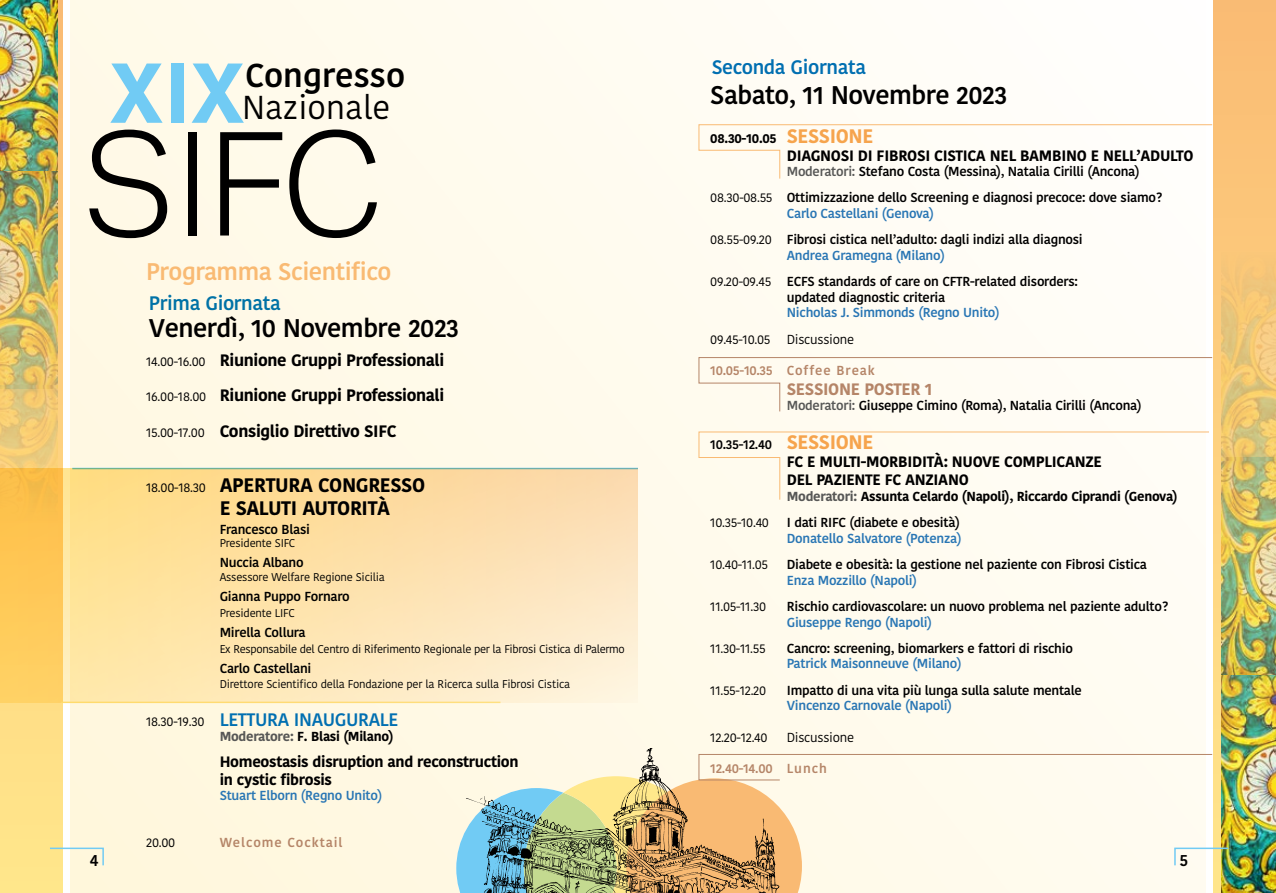
<style>
.page{position:relative;width:1276px;height:893px;background:#fff}
.page>*{position:absolute;margin:0;border:0;box-sizing:border-box;transform-origin:0 0}
.t1{font:700 84.6px "Kohinoor Telugu";color:#71cbf4}
.t2{font:33px "Kohinoor Telugu";color:#000}
.t3{font:600 33px "Kohinoor Telugu";color:#000}
.t4{font:600 25.5px "Kohinoor Telugu";letter-spacing:-.02em;color:#000}
.t5{font:600 24px "Kohinoor Telugu";letter-spacing:-.02em;color:#f9ba73}
.t6{font:700 19.5px/23.4px "Kohinoor Telugu";letter-spacing:-.02em;color:#000}
.t7{font:600 19.5px "Kohinoor Telugu";letter-spacing:-.02em;color:#006fb1}
.t8{font:600 19.5px "Kohinoor Telugu";letter-spacing:-.02em;color:#0072a6}
.t9{font:600 18px "Kohinoor Telugu";letter-spacing:-.02em;color:#006fb1}
.t10{font:700 16.5px/35.4px "Kohinoor Telugu";letter-spacing:-.02em;color:#000;text-align:justify}
.t11{font:700 16.5px "Kohinoor Telugu";letter-spacing:-.02em;color:#b58568}
.t12{font:600 16.5px "Kohinoor Telugu";color:#000}
.t13{font:700 15px/18px "Kohinoor Telugu";letter-spacing:-.02em;color:#000}
.t14{font:600 13.05px/26.1px "Kohinoor Telugu";letter-spacing:-.02em;color:#000}
.t15{font:600 13.05px "Kohinoor Telugu";letter-spacing:-.02em;color:#2976b4}
.t16{font:13.05px "Kohinoor Telugu";letter-spacing:-.02em;color:#000}
.t17{font:700 13.05px "Kohinoor Telugu";letter-spacing:-.02em;color:#000}
.t18{font:600 13.05px "Kohinoor Telugu";letter-spacing:.07em;color:#b58568}
.t19{font:600 13.05px "Kohinoor Telugu";letter-spacing:.025em;color:#b58568}
.t20{font:11.25px "Kohinoor Telugu";letter-spacing:-.02em;color:#000}
.s1{font-size:19.5px;color:#f6a44d}
.s2{color:#575756}
.s3{font-weight:400}
.s4{color:#2976b4}
.s5{font-weight:700;font-size:19.5px;color:#f6a44d}
.s6{font-weight:400;font-size:13.05px}
.s7{font-weight:400;font-size:13.05px;color:#000}
</style>
<div class="page">
<div style="left:71px;top:0;width:1135px;height:893px;background:linear-gradient(to right,#fff8e2,#fffdf8)"></div>
<div style="left:466px;top:748px;width:338px;height:6px;background:#fff9e7"></div>
<svg style="left:1213px;top:0;width:63px;height:754px;background:#f9c478"></svg>
<svg style="left:0;top:0;width:62px;height:893px;background:#fcdc85"></svg>
<img style="left:1222px;top:460px;width:54px;height:216px">
<img style="left:1222px;top:676px;width:54px;height:217px">
<img style="left:1222px;top:234px;width:54px;height:226px">
<img style="left:0;top:171px;width:57px;height:215px">
<img style="left:0;top:0;width:57px;height:171px">
<img style="left:0;top:386px;width:57px;height:83px">
<svg style="left:48px;top:847px;width:57px;height:20px"></svg>
<svg style="left:89px;top:130px;width:78px;height:108px;background:#b8b4a6"></svg>
<div style="left:188px;top:132px;width:8px;height:104px;background:#000"></div>
<svg style="left:220px;top:132px;width:62px;height:104px;background:#b9b6a9"></svg>
<svg style="left:289px;top:129px;width:88px;height:109px;background:#c6c2b6"></svg>
<hr style="left:72px;top:468px;width:566px;height:1px;background:#71cbf4">
<svg style="left:0;top:469px;width:638px;height:234px;background:#fde0a4"></svg>
<svg style="left:698px;top:124px;width:515px;height:55px"></svg>
<div style="left:698px;top:357px;width:515px;height:55px;background:#fffcf3"></div>
<svg style="left:445px;top:754px;width:784px;height:139px"></svg>
<div style="left:698px;top:431px;width:511px;height:69px;background:#fffcf2"></div>
<h1 class="t1" style="left:110px;top:44px;width:136px">XIX</h1>
<h3 class="t7" style="left:711px;top:56px;width:156px">Seconda Giornata</h3>
<h2 class="t3" style="left:245px;top:57px;width:162px">Congresso</h2>
<h3 class="t4" style="left:710px;top:80px;width:298px">Sabato, 11 Novembre 2023</h3>
<p class="t17" style="left:710px;top:131px;width:165px">08.30-10.05 <span class="s1">SESSIONE</span></p>
<p class="t13" style="left:787px;top:146px;width:408px">DIAGNOSI DI FIBROSI CISTICA NEL BAMBINO E NELL’ADULTO</p>
<p class="t14" style="left:710px;top:159px;width:454px;text-indent:76px"><span class="s2">Moderatori:</span> Stefano Costa (Messina), Natalia Cirilli (Ancona)<br><span class="s3">08.30-08.55</span> Ottimizzazione dello Screening e diagnosi precoce: dove siamo?</p>
<p class="t14" style="left:710px;top:201px;width:374px;text-indent:76px"><span class="s4">Carlo Castellani (Genova)<br></span><span class="s3">08.55-09.20</span> Fibrosi cistica nell’adulto: dagli indizi alla diagnosi</p>
<p class="t14" style="left:710px;top:242px;width:369px;text-indent:76px"><span class="s4">Andrea Gramegna (Milano)<br></span><span class="s3">09.20-09.45</span> ECFS standards of care on CFTR-related disorders:</p>
<p class="t14" style="left:787px;top:284px;width:160px">updated diagnostic criteria</p>
<p class="t15" style="left:787px;top:305px;width:214px">Nicholas J. Simmonds (Regno Unito)</p>
<p class="t16" style="left:710px;top:331px;width:62px">09.45-10.05</p>
<p class="t16" style="left:787px;top:331px;width:69px">Discussione</p>
<p class="t18" style="left:710px;top:363px;width:166px">10.05-10.35 Coffee Break</p>
<p class="t11" style="left:787px;top:379px;width:147px">SESSIONE POSTER 1</p>
<p class="t14" style="left:787px;top:393px;width:356px"><span class="s2">Moderatori:</span> Giuseppe Cimino (Roma), Natalia Cirilli (Ancona)</p>
<p class="t14" style="left:710px;top:432px;width:165px">10.35-12.40 <span class="s5">SESSIONE</span></p>
<p class="t13" style="left:787px;top:453px;width:316px">FC E MULTI-MORBIDITÀ: NUOVE COMPLICANZE<br>DEL PAZIENTE FC ANZIANO</p>
<p class="t17" style="left:787px;top:489px;width:392px"><span class="s2">Moderatori:</span> Assunta Celardo (Napoli), Riccardo Ciprandi (Genova)</p>
<p class="t16" style="left:710px;top:515px;width:60px">10.35-10.40</p>
<p class="t14" style="left:787px;top:510px;width:175px">I dati RIFC (diabete e obesità)</p>
<p class="t15" style="left:787px;top:531px;width:176px">Donatello Salvatore (Potenza)</p>
<p class="t16" style="left:710px;top:557px;width:59px">10.40-11.05</p>
<p class="t14" style="left:787px;top:552px;width:362px">Diabete e obesità: la gestione nel paziente con Fibrosi Cistica</p>
<p class="t15" style="left:787px;top:573px;width:132px">Enza Mozzillo (Napoli)</p>
<p class="t16" style="left:710px;top:599px;width:57px">11.05-11.30</p>
<p class="t14" style="left:787px;top:593px;width:383px">Rischio cardiovascolare: un nuovo problema nel paziente adulto?</p>
<p class="t15" style="left:787px;top:614px;width:147px">Giuseppe Rengo (Napoli)</p>
<p class="t16" style="left:710px;top:641px;width:57px">11.30-11.55</p>
<p class="t14" style="left:787px;top:635px;width:287px">Cancro: screening, biomarkers e fattori di rischio</p>
<p class="t15" style="left:787px;top:656px;width:176px">Patrick Maisonneuve (Milano)</p>
<p class="t16" style="left:710px;top:682px;width:57px">11.55-12.20</p>
<p class="t14" style="left:787px;top:677px;width:296px">Impatto di una vita più lunga sulla salute mentale</p>
<p class="t15" style="left:787px;top:698px;width:167px">Vincenzo Carnovale (Napoli)</p>
<p class="t16" style="left:710px;top:729px;width:59px">12.20-12.40</p>
<p class="t16" style="left:787px;top:729px;width:69px">Discussione</p>
<p class="t19" style="left:710px;top:761px;width:118px">12.40-14.00 Lunch</p>
<h2 class="t2" style="left:242px;top:88px;width:150px">Nazionale</h2>
<h3 class="t5" style="left:146px;top:258px;width:247px">Programma Scientifico</h3>
<h3 class="t8" style="left:149px;top:291px;width:133px">Prima Giornata</h3>
<h3 class="t4" style="left:149px;top:313px;width:312px">Venerdì, 10 Novembre 2023</h3>
<p class="t10" style="left:146px;top:343px;width:300px"><span class="s6">14.00-16.00</span> Riunione Gruppi Professionali <span class="s6">16.00-18.00</span> Riunione Gruppi Professionali <span class="s6">15.00-17.00</span> Consiglio Direttivo SIFC</p>
<h3 class="t6" style="left:220px;top:473px;width:207px;text-indent:-74px"><span class="s6">18.00-18.30</span> APERTURA CONGRESSO<br>E SALUTI AUTORITÀ</h3>
<p class="t14" style="left:220px;top:516px;width:92px">Francesco Blasi</p>
<p class="t20" style="left:220px;top:537px;width:77px">Presidente SIFC</p>
<p class="t14" style="left:220px;top:550px;width:86px">Nuccia Albano</p>
<p class="t20" style="left:220px;top:570px;width:167px">Assessore Welfare Regione Sicilia</p>
<p class="t14" style="left:220px;top:583px;width:132px">Gianna Puppo Fornaro</p>
<p class="t20" style="left:220px;top:606px;width:77px">Presidente LIFC</p>
<p class="t14" style="left:220px;top:619px;width:88px">Mirella Collura</p>
<p class="t20" style="left:220px;top:642px;width:407px">Ex Responsabile del Centro di Riferimento Regionale per la Fibrosi Cistica di Palermo</p>
<p class="t14" style="left:220px;top:655px;width:93px">Carlo Castellani</p>
<p class="t20" style="left:220px;top:678px;width:352px">Direttore Scientifico della Fondazione per la Ricerca sulla Fibrosi Cistica</p>
<h3 class="t9" style="left:146px;top:709px;width:254px"><span class="s7">18.30-19.30</span> LETTURA INAUGURALE</h3>
<p class="t17" style="left:220px;top:729px;width:175px"><span class="s2">Moderatore:</span> F. Blasi (Milano)</p>
<p class="t13" style="left:220px;top:753px;width:300px">Homeostasis disruption and reconstruction in cystic fibrosis</p>
<p class="t15" style="left:220px;top:788px;width:164px">Stuart Elborn (Regno Unito)</p>
<p class="t16" style="left:146px;top:835px;width:31px">20.00</p>
<p class="t18" style="left:220px;top:835px;width:124px">Welcome Cocktail</p>
<p class="t12" style="left:90px;top:850px;width:10px">4</p>
<p class="t12" style="left:1179px;top:850px;width:10px">5</p>
</div>
